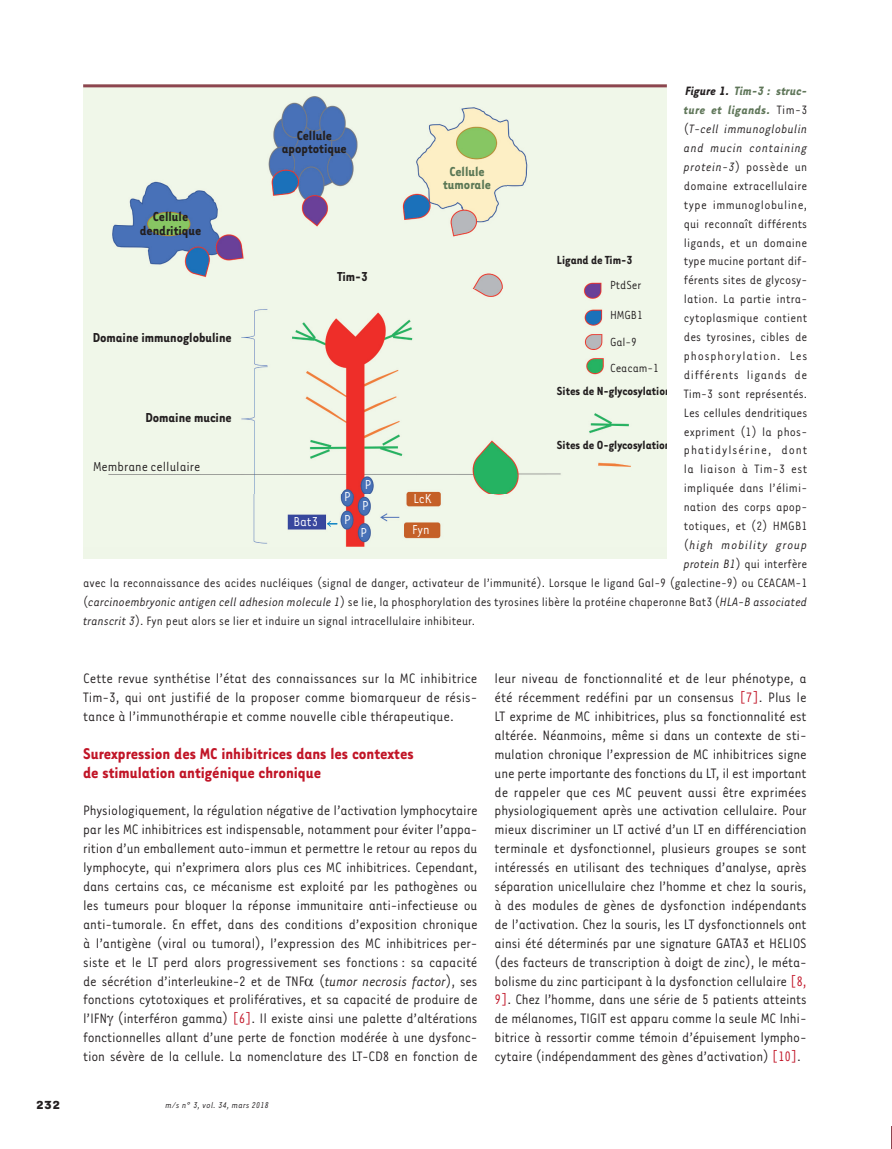
<style>
.page{position:relative;width:892px;height:1149px;background:#fff}
.page>*{position:absolute;margin:0;border:0;box-sizing:border-box;transform-origin:0 0}
.t1{font:700 18px/18.9px "Tarzana Narrow";color:#c11527}
.t2{font:15.75px/18.9px "Tarzana Narrow";letter-spacing:-.01em;color:#231f20;text-align:justify}
.t3{font:700 15px/13.5px "Tarzana Narrow";color:#231f20;text-align:center}
.t4{font:15px "Tarzana Narrow";color:#231f20}
.t5{font:700 15px/13.5px "Tarzana Narrow";color:#5a7755;text-align:center}
.t6{font:15px/31.5px "Tarzana Narrow";color:#fff}
.t7{font:13.95px "Tarzana Narrow";color:#231f20}
.t8{font:13.95px "Tarzana Narrow";letter-spacing:.03em;color:#231f20}
.t9{font:italic 13.95px "Tarzana Narrow";letter-spacing:.015em;color:#231f20}
.t10{font:italic 700 13.95px "Tarzana Narrow";letter-spacing:.01em;color:#5f7659}
.t11{font:italic 700 13.95px "Tarzana Narrow";letter-spacing:.03em;color:#5f7659}
.t12{font:13.95px "Tarzana Narrow";letter-spacing:.06em;color:#231f20}
.t13{font:13.95px "Tarzana Narrow";letter-spacing:.05em;color:#231f20}
.t14{font:13.95px "Tarzana Narrow";letter-spacing:.07em;color:#231f20}
.t15{font:italic 13.95px "Tarzana Narrow";letter-spacing:.035em;color:#231f20}
.t16{font:italic 13.95px "Tarzana Narrow";letter-spacing:.055em;color:#231f20}
.t17{font:700 13.5px "Tarzana Narrow";color:#231f20}
.t18{font:13.5px/26.5px "Tarzana Narrow";color:#231f20}
.t19{font:700 13.5px "Tarzana Wide";color:#231f20}
.t20{font:italic 9.75px "Tarzana Narrow";letter-spacing:.025em;color:#231f20}
.s1{color:#231f20}
.s2{font-weight:400;font-style:normal;color:#231f20}
.s3{font-style:normal}
.s4{font-style:italic}
.s5{color:#c11527}
</style>
<div class="page">
<svg style="left:891px;top:1126px;width:1px;height:23px"></svg>
<div style="left:83px;top:84px;width:583px;height:474px;background:#eff6e8"></div>
<img style="left:83px;top:87px;width:583px;height:459px">
<svg style="left:327px;top:521px;width:10px;height:6px"></svg>
<hr style="left:83px;top:84px;width:583px;height:3px;background:#8d454f">
<p class="t10" style="left:685px;top:87px;width:123px"><span class="s1">Figure 1.</span> Tim-3 : struc-</p>
<p class="t11" style="left:683px;top:105px;width:125px">ture et ligands. <span class="s2">Tim-3</span></p>
<p class="t9" style="left:683px;top:124px;width:125px"><span class="s3">(</span>T-cell immunoglobulin</p>
<p class="t15" style="left:683px;top:143px;width:125px">and mucin containing</p>
<p class="t8" style="left:683px;top:162px;width:125px"><span class="s4">protein-3</span>) possède un</p>
<p class="t7" style="left:683px;top:181px;width:125px">domaine extracellulaire</p>
<p class="t8" style="left:683px;top:200px;width:125px">type immunoglobuline,</p>
<p class="t7" style="left:683px;top:219px;width:125px">qui reconnaît différents</p>
<p class="t7" style="left:683px;top:238px;width:125px">ligands, et un domaine</p>
<p class="t7" style="left:683px;top:257px;width:125px">type mucine portant dif-</p>
<p class="t7" style="left:683px;top:276px;width:125px">férents sites de glycosy-</p>
<p class="t7" style="left:683px;top:294px;width:125px">lation. La partie intra-</p>
<p class="t7" style="left:683px;top:313px;width:125px">cytoplasmique contient</p>
<p class="t7" style="left:683px;top:332px;width:125px">des tyrosines, cibles de</p>
<p class="t12" style="left:683px;top:351px;width:125px">phosphorylation. Les</p>
<p class="t13" style="left:683px;top:370px;width:125px">différents ligands de</p>
<p class="t7" style="left:683px;top:389px;width:125px">Tim-3 sont représentés.</p>
<p class="t7" style="left:683px;top:408px;width:125px">Les cellules dendritiques</p>
<p class="t7" style="left:683px;top:427px;width:125px">expriment (1) la phos-</p>
<p class="t14" style="left:683px;top:446px;width:125px">phatidylsérine, dont</p>
<p class="t8" style="left:683px;top:465px;width:125px">la liaison à Tim-3 est</p>
<p class="t7" style="left:683px;top:483px;width:125px">impliquée dans l’élimi-</p>
<p class="t7" style="left:683px;top:502px;width:125px">nation des corps apop-</p>
<p class="t7" style="left:683px;top:521px;width:125px">totiques, et (2) HMGB1</p>
<p class="t16" style="left:683px;top:540px;width:125px"><span class="s3">(</span>high mobility group</p>
<p class="t7" style="left:683px;top:559px;width:125px"><span class="s4">protein B1</span>) qui interfère</p>
<p class="t7" style="left:83px;top:578px;width:725px">avec la reconnaissance des acides nucléiques (signal de danger, activateur de l’immunité). Lorsque le ligand Gal-9 (galectine-9) ou CEACAM-1</p>
<p class="t7" style="left:83px;top:597px;width:725px">(<span class="s4">carcinoembryonic antigen cell adhesion molecule 1</span>) se lie, la phosphorylation des tyrosines libère la protéine chaperonne Bat3 (<span class="s4">HLA-B associated</span></p>
<p class="t7" style="left:83px;top:616px;width:393px"><span class="s4">transcrit 3</span>). Fyn peut alors se lier et induire un signal intracellulaire inhibiteur.</p>
<p class="t3" style="left:282px;top:130px;width:66px">Cellule apoptotique</p>
<p class="t5" style="left:443px;top:166px;width:49px">Cellule tumorale</p>
<p class="t3" style="left:140px;top:211px;width:63px">Cellule dendritique</p>
<p class="t17" style="left:556px;top:255px;width:77px">Ligand de Tim-3</p>
<p class="t18" style="left:609px;top:273px;width:33px">PtdSer</p>
<p class="t18" style="left:609px;top:303px;width:50px">HMGB1<br>Gal-9<br>Ceacam-1</p>
<p class="t3" style="left:337px;top:271px;width:32px">Tim-3</p>
<p class="t3" style="left:93px;top:332px;width:140px">Domaine immunoglobuline</p>
<p class="t17" style="left:556px;top:386px;width:115px">Sites de N-glycosylation</p>
<p class="t3" style="left:145px;top:412px;width:88px">Domaine mucine</p>
<p class="t4" style="left:93px;top:462px;width:109px">Membrane cellulaire</p>
<p class="t17" style="left:556px;top:441px;width:115px">Sites de O-glycosylation</p>
<p class="t6" style="left:364px;top:470px;width:8px">P</p>
<p class="t6" style="left:344px;top:486px;width:8px;line-height:22.8px">P<br>P</p>
<p class="t6" style="left:360px;top:494px;width:10px;line-height:26.7px">P<br>P</p>
<p class="t6" style="left:412px;top:484px;width:21px">LcK<br>Fyn</p>
<p class="t6" style="left:293px;top:507px;width:26px">Bat3</p>
<p class="t2" style="left:83px;top:670px;width:396px">Cette revue synthétise l’état des connaissances sur la MC inhibitrice Tim-3, qui ont justifié de la proposer comme biomarqueur de résis&shy;tance à l’immunothérapie et comme nouvelle cible thérapeutique.</p>
<p class="t1" style="left:83px;top:745px;width:332px">Surexpression des MC inhibitrices dans les contextes de stimulation antigénique chronique</p>
<p class="t2" style="left:83px;top:803px;width:396px">Physiologiquement, la régulation négative de l’activation lymphocytaire par les MC inhibitrices est indispensable, notamment pour éviter l’appa&shy;rition d’un emballement auto-immun et permettre le retour au repos du lymphocyte, qui n’exprimera alors plus ces MC inhibitrices. Cependant, dans certains cas, ce mécanisme est exploité par les pathogènes ou les tumeurs pour bloquer la réponse immunitaire anti-infectieuse ou anti-tumorale. En effet, dans des conditions d’exposition chronique à l’antigène (viral ou tumoral), l’expression des MC inhibitrices per&shy;siste et le LT perd alors progressivement ses fonctions : sa capacité de sécrétion d’interleukine-2 et de TNF (<span class="s4">tumor necrosis factor</span>), ses fonctions cytotoxiques et prolifératives, et sa capacité de produire de l’IFN (interféron gamma) <span class="s5">[6]</span>. Il existe ainsi une palette d’altérations fonctionnelles allant d’une perte de fonction modérée à une dysfonc&shy;tion sévère de la cellule. La nomenclature des LT-CD8 en fonction de</p>
<p class="t19" style="left:36px;top:1100px;width:26px">232</p>
<p class="t20" style="left:165px;top:1102px;width:105px">m/s n° 3, vol. 34, mars 2018</p>
<p class="t2" style="left:494px;top:670px;width:313px">leur niveau de fonctionnalité et de leur phénotype, a été récemment redéfini par un consensus <span class="s5">[7]</span>. Plus le LT exprime de MC inhibitrices, plus sa fonctionnalité est altérée. Néanmoins, même si dans un contexte de sti&shy;mulation chronique l’expression de MC inhibitrices signe une perte importante des fonctions du LT, il est important de rappeler que ces MC peuvent aussi être exprimées physiologiquement après une activation cellulaire. Pour mieux discriminer un LT activé d’un LT en différenciation terminale et dysfonctionnel, plusieurs groupes se sont intéressés en utilisant des techniques d’analyse, après séparation unicellulaire chez l’homme et chez la souris, à des modules de gènes de dysfonction indépendants de l’activation. Chez la souris, les LT dysfonctionnels ont ainsi été déterminés par une signature GATA3 et HELIOS (des facteurs de transcription à doigt de zinc), le méta&shy;bolisme du zinc participant à la dysfonction cellulaire <span class="s5">[8, 9]</span>. Chez l’homme, dans une série de 5 patients atteints de mélanomes, TIGIT est apparu comme la seule MC Inhi&shy;bitrice à ressortir comme témoin d’épuisement lympho&shy;cytaire (indépendamment des gènes d’activation) <span class="s5">[10]</span>.</p>
</div>
